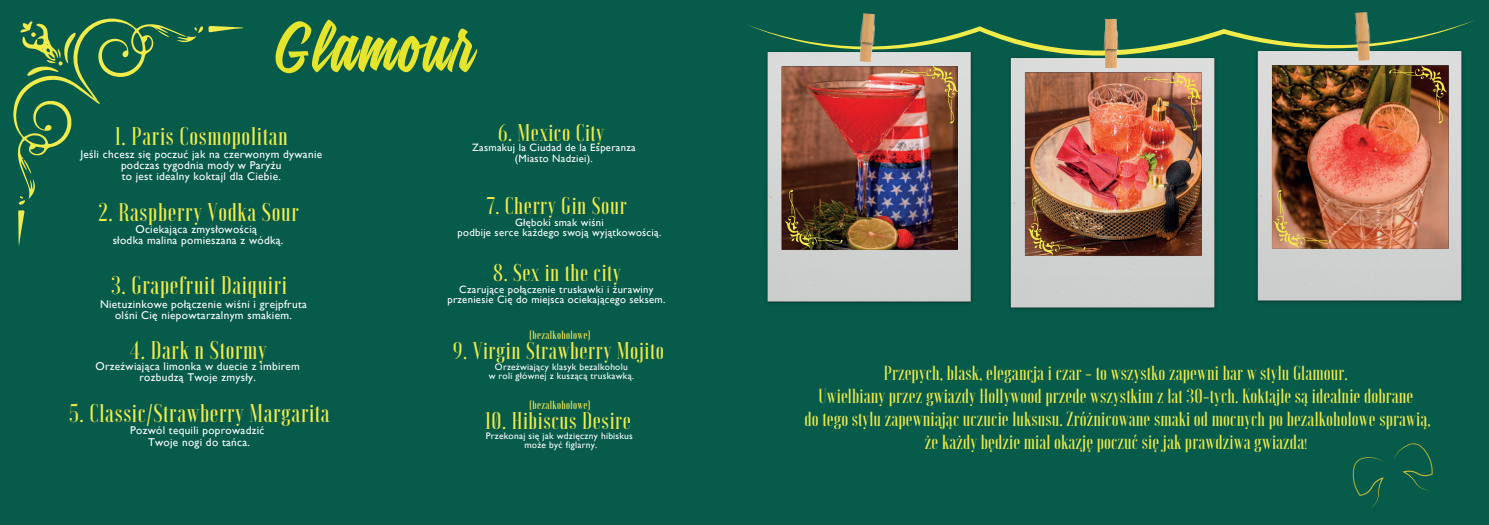
<style>
.page{position:relative;width:1489px;height:525px;background:#fff}
.page>*{position:absolute;margin:0;border:0;box-sizing:border-box;transform-origin:0 0}
.t1{font:89.88px "Signalist W00 Signalist";letter-spacing:.025em;color:#e5e52d}
.t2{font:500 25.62px "Voga";letter-spacing:.025em;color:#f1ec49}
.t3{font:500 24.12px "Voga";letter-spacing:.025em;color:#f1ec49}
.t4{font:500 20.25px/23.2px "Voga";letter-spacing:.005em;color:#f1ec49;text-align:center}
.t5{font:500 11.75px "Voga";letter-spacing:.025em;color:#f9ec54}
.t6{font:11.25px/11.1px "Gill Sans";letter-spacing:.025em;color:#fff;text-align:center}
.t7{font:10.62px/10.5px "Gill Sans";letter-spacing:.025em;color:#fff;text-align:center}
.t8{font:9.5px/9.4px "Gill Sans";letter-spacing:.025em;color:#fff;text-align:center}
.s1{font-size:14.5px}
</style>
<div class="page">
<div style="left:0;top:0;width:1488px;height:524px;background:#065b4b"></div>
<img style="left:1055px;top:58px;width:120px;height:251px">
<img style="left:767px;top:56px;width:288px;height:253px">
<img style="left:1175px;top:56px;width:287px;height:253px">
<svg style="left:13px;top:18px;width:230px;height:228px"></svg>
<svg style="left:1352px;top:457px;width:32px;height:51px"></svg>
<svg style="left:1393px;top:443px;width:39px;height:47px"></svg>
<svg style="left:748px;top:20px;width:727px;height:36px"></svg>
<img style="left:821px;top:13px;width:74px;height:51px">
<img style="left:1066px;top:20px;width:70px;height:48px">
<img style="left:1317px;top:12px;width:73px;height:51px">
<img style="left:900px;top:65px;width:58px;height:58px">
<svg style="left:784px;top:190px;width:58px;height:58px;background:#433014"></svg>
<img style="left:1143px;top:72px;width:58px;height:59px">
<img style="left:1027px;top:197px;width:58px;height:58px">
<svg style="left:1388px;top:65px;width:58px;height:58px;background:#7e5127"></svg>
<svg style="left:1272px;top:190px;width:58px;height:58px;background:#905c39"></svg>
<h1 class="t1" style="left:274px;top:-2px;width:200px">Glamour</h1>
<h2 class="t2" style="left:115px;top:121px;width:174px">1. Paris Cosmopolitan</h2>
<p class="t6" style="left:80px;top:148px;width:243px">Jeśli chcesz się poczuć jak na czerwonym dywanie podczas tygodnia mody w Paryżu<br>to jest idealny koktajl dla Ciebie.</p>
<h2 class="t2" style="left:98px;top:197px;width:202px">2. Raspberry Vodka Sour</h2>
<p class="t6" style="left:113px;top:224px;width:172px">Ociekająca zmysłowością<br>słodka malina pomieszana z wódką.</p>
<h2 class="t2" style="left:111px;top:270px;width:178px">3. Grapefruit Daiquiri</h2>
<p class="t6" style="left:100px;top:299px;width:208px">Nietuzinkowe połączenie wiśni i grejpfruta olśni Cię niepowtarzalnym smakiem.</p>
<h2 class="t2" style="left:130px;top:335px;width:138px">4. Dark n Stormy</h2>
<p class="t6" style="left:95px;top:360px;width:206px">Orzeźwiająca limonka w duecie z imbirem rozbudzą Twoje zmysły.</p>
<h2 class="t2" style="left:69px;top:399px;width:262px">5. Classic/Strawberry Margarita</h2>
<p class="t6" style="left:130px;top:425px;width:136px">Pozwól tequili poprowadzić<br>Twoje nogi do tańca.</p>
<h3 class="t3" style="left:498px;top:119px;width:108px">6. Mexico City</h3>
<p class="t7" style="left:472px;top:142px;width:165px">Zasmakuj la Ciudad de la Esperanza (Miasto Nadziei).</p>
<h3 class="t3" style="left:486px;top:192px;width:141px">7. Cherry Gin Sour</h3>
<p class="t7" style="left:457px;top:217px;width:205px">Głęboki smak wiśni<br>podbije serce każdego swoją wyjątkowością.</p>
<h3 class="t3" style="left:493px;top:259px;width:129px">8. Sex in the city</h3>
<p class="t7" style="left:447px;top:284px;width:219px">Czarujące połączenie truskawki i żurawiny przeniesie Cię do miejsca ociekającego seksem.</p>
<p class="t5" style="left:529px;top:328px;width:62px">(bezalkoholowe)</p>
<h3 class="t3" style="left:453px;top:337px;width:212px">9. Virgin Strawberry Mojito</h3>
<p class="t8" style="left:488px;top:361px;width:147px">Orzeźwiający klasyk bezalkoholu<br>w roli głównej z kuszącą truskawką.</p>
<p class="t5" style="left:529px;top:398px;width:62px">(bezalkoholowe)</p>
<h3 class="t3" style="left:485px;top:406px;width:147px">10. Hibiscus Desire</h3>
<p class="t8" style="left:486px;top:431px;width:149px">Przekonaj się jak wdzięczny hibiskus może być figlarny.</p>
<p class="t4" style="left:804px;top:360px;width:628px">Przepych, blask, elegancja i czar - to wszystko zapewni bar w stylu Glamour.<br>Uwielbiany przez gwiazdy Hollywood przede wszystkim z lat 30-tych. Koktajle są idealnie dobrane<br>do tego stylu zapewniając uczucie luksusu. Zróżnicowane smaki od mocnych po bezalkoholowe sprawią, że każdy będzie miał okazję poczuć się jak prawdziwa gwiazda<span class="s1">!</span></p>
</div>
